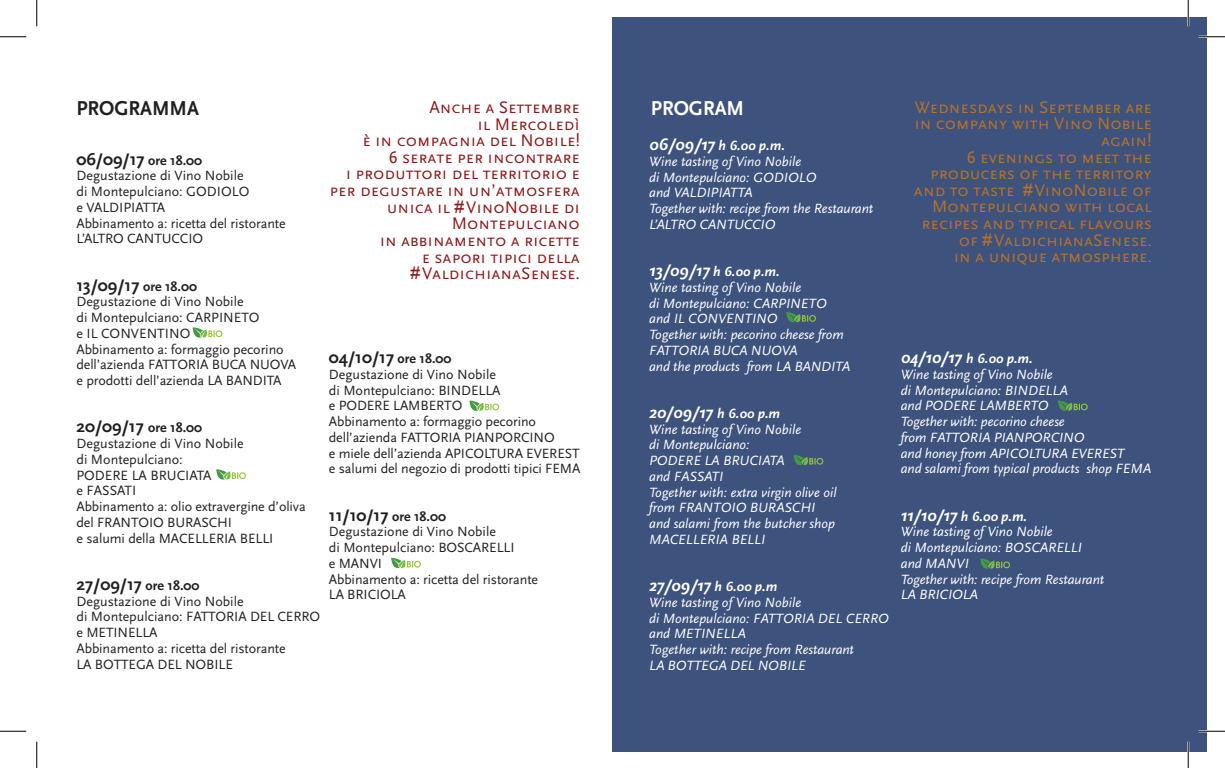
<style>
.page{position:relative;width:1225px;height:768px;background:#fff}
.page>*{position:absolute;margin:0;border:0;box-sizing:border-box;transform-origin:0 0}
.t1{font:700 21px "Scala Sans";color:#231f20;scale:.95 1}
.t2{font:700 21px "Scala Sans";color:#fff;scale:.95 1}
.t3{font:17.5px/16.6px "Scala Sans Caps";color:#90181b;text-align:right}
.t4{font:17.5px/16.6px "Scala Sans Caps";color:#b87229;text-align:right}
.t5{font:700 17.5px "Scala Sans";color:#231f20}
.t6{font:italic 700 17.5px "Scala Sans";color:#fff}
.t7{font:italic 14px/15.8px "Scala Sans";color:#fff}
.t8{font:14px/15.8px "Scala Sans";letter-spacing:-.005em;color:#231f20}
.s1{font-family:"Arial"}
.s2{font-weight:700;font-size:17.5px}
.s3{font-weight:700}
.s4{font-size:14px}
</style>
<div class="page">
<div style="left:612px;top:17px;width:594px;height:735px;background:#3d527d"></div>
<svg style="left:216px;top:469px;width:30px;height:11px"></svg>
<svg style="left:193px;top:327px;width:29px;height:11px"></svg>
<svg style="left:469px;top:401px;width:30px;height:10px"></svg>
<svg style="left:391px;top:558px;width:30px;height:11px"></svg>
<svg style="left:793px;top:455px;width:30px;height:10px"></svg>
<svg style="left:786px;top:312px;width:30px;height:11px"></svg>
<svg style="left:1058px;top:401px;width:29px;height:10px"></svg>
<svg style="left:980px;top:559px;width:30px;height:10px"></svg>
<hr style="left:1198px;top:36px;width:26px;height:2px;background:#fff">
<hr style="left:1198px;top:730px;width:26px;height:2px;background:#fff">
<hr style="left:1187px;top:0;width:2px;height:26px;background:#fff">
<hr style="left:1187px;top:742px;width:2px;height:26px;background:#fff">
<svg style="left:0;top:36px;width:26px;height:1px"></svg>
<svg style="left:1198px;top:36px;width:26px;height:1px"></svg>
<svg style="left:0;top:731px;width:26px;height:1px"></svg>
<svg style="left:1198px;top:731px;width:26px;height:1px"></svg>
<svg style="left:36px;top:0;width:1px;height:26px"></svg>
<svg style="left:36px;top:742px;width:1px;height:26px"></svg>
<svg style="left:1187px;top:0;width:1px;height:26px"></svg>
<svg style="left:1187px;top:742px;width:1px;height:26px"></svg>
<h1 class="t1" style="left:76px;top:97px;width:130px">PROGRAMMA</h1>
<p class="t3" style="left:429px;top:99px;width:152px">Anche a Settembre</p>
<h1 class="t2" style="left:651px;top:97px;width:100px">PROGRAM</h1>
<p class="t3" style="left:329px;top:116px;width:252px">il Mercoledì<br>è in compagnia del Nobile!<br>6 serate per incontrare<br>i produttori del territorio e per degustare in un’atmosfera unica il <span class="s1">#</span>VinoNobile di<br>Montepulciano<br>in abbinamento a ricette<br>e sapori tipici della <span class="s1">#</span>ValdichianaSenese.</p>
<p class="t7" style="left:649px;top:138px;width:226px"><span class="s2">06/09/17</span> <span class="s3">h 6.00 p.m.<br></span>Wine tasting of Vino Nobile<br>di Montepulciano: GODIOLO<br>and VALDIPIATTA<br>Together with: recipe from the Restaurant<br>L’ALTRO CANTUCCIO</p>
<p class="t7" style="left:649px;top:264px;width:202px"><span class="s2">13/09/17</span> <span class="s3">h 6.00 p.m.<br></span>Wine tasting of Vino Nobile<br>di Montepulciano: CARPINETO and IL CONVENTINO<br>Together with: pecorino cheese from<br>FATTORIA BUCA NUOVA<br>and the products from LA BANDITA</p>
<p class="t6" style="left:649px;top:403px;width:132px">20/09/17 <span class="s4">h 6.00 p.m</span></p>
<p class="t7" style="left:649px;top:421px;width:189px">Wine tasting of Vino Nobile<br>di Montepulciano:<br>PODERE LA BRUCIATA<br>and FASSATI<br>Together with: extra virgin olive oil from FRANTOIO BURASCHI and salami from the butcher shop<br>MACELLERIA BELLI</p>
<p class="t6" style="left:649px;top:576px;width:130px">27/09/17 <span class="s4">h 6.00 p.m</span></p>
<p class="t7" style="left:649px;top:595px;width:241px">Wine tasting of Vino Nobile<br>di Montepulciano: FATTORIA DEL CERRO and METINELLA<br>Together with: recipe from Restaurant<br>LA BOTTEGA DEL NOBILE</p>
<p class="t5" style="left:76px;top:150px;width:127px">06/09/17 <span class="s4">ore 18.00</span></p>
<p class="t8" style="left:76px;top:168px;width:211px">Degustazione di Vino Nobile<br>di Montepulciano: GODIOLO<br>e VALDIPIATTA<br>Abbinamento a: ricetta del ristorante<br>L’ALTRO CANTUCCIO</p>
<p class="t5" style="left:76px;top:276px;width:122px">13/09/17 <span class="s4">ore 18.00</span></p>
<p class="t8" style="left:76px;top:294px;width:221px">Degustazione di Vino Nobile<br>di Montepulciano: CARPINETO<br>e IL CONVENTINO<br>Abbinamento a: formaggio pecorino dell’azienda FATTORIA BUCA NUOVA e prodotti dell’azienda LA BANDITA</p>
<p class="t5" style="left:76px;top:417px;width:127px">20/09/17 <span class="s4">ore 18.00</span></p>
<p class="t8" style="left:76px;top:436px;width:231px">Degustazione di Vino Nobile<br>di Montepulciano:<br>PODERE LA BRUCIATA<br>e FASSATI<br>Abbinamento a: olio extravergine d’oliva del frantoio</p>
<p class="t5" style="left:329px;top:348px;width:124px">04/10/17 <span class="s4">ore 18.00</span></p>
<p class="t8" style="left:329px;top:367px;width:253px">Degustazione di Vino Nobile<br>di Montepulciano: BINDELLA<br>e PODERE LAMBERTO<br>Abbinamento a: formaggio pecorino dell’azienda FATTORIA PIANPORCINO<br>e miele dell’azienda APICOLTURA EVEREST e salumi del negozio di prodotti tipici FEMA</p>
<p class="t5" style="left:329px;top:505px;width:119px">11/10/17 <span class="s4">ore 18.00</span></p>
<p class="t8" style="left:329px;top:524px;width:211px">Degustazione di Vino Nobile<br>di Montepulciano: BOSCARELLI<br>e MANVI<br>Abbinamento a: ricetta del ristorante<br>LA BRICIOLA</p>
<p class="t8" style="left:167px;top:515px;width:18px">Burasc</p>
<p class="t8" style="left:76px;top:515px;width:198px;text-indent:141px">hi<br>e salumi della MACELLERIA BELLI</p>
<p class="t5" style="left:76px;top:575px;width:124px">27/09/17 <span class="s4">ore 18.00</span></p>
<p class="t8" style="left:76px;top:594px;width:245px">Degustazione di Vino Nobile<br>di Montepulciano: FATTORIA DEL CERRO e METINELLA<br>Abbinamento a: ricetta del ristorante<br>LA BOTTEGA DEL NOBILE</p>
<p class="t4" style="left:914px;top:99px;width:239px">Wednesdays in September are in company with Vino Nobile again!<br>6 evenings to meet the producers of the territory and to taste <span class="s1">#</span>VinoNobile of<br>Montepulciano with local recipes and typical flavours of <span class="s1">#</span>ValdichianaSenese.<br>in a unique atmosphere.</p>
<p class="t7" style="left:900px;top:351px;width:252px"><span class="s2">04/10/17</span> <span class="s3">h 6.00 p.m.<br></span>Wine tasting of Vino Nobile<br>di Montepulciano: BINDELLA<br>and PODERE LAMBERTO<br>Together with: pecorino cheese<br>from FATTORIA PIANPORCINO<br>and honey from APICOLTURA EVEREST<br>and salami from typical products shop FEMA</p>
<p class="t7" style="left:900px;top:508px;width:205px"><span class="s2">11/10/17</span> <span class="s3">h 6.00 p.m.<br></span>Wine tasting of Vino Nobile<br>di Montepulciano: BOSCARELLI and MANVI<br>Together with: recipe from Restaurant<br>LA BRICIOLA</p>
</div>
